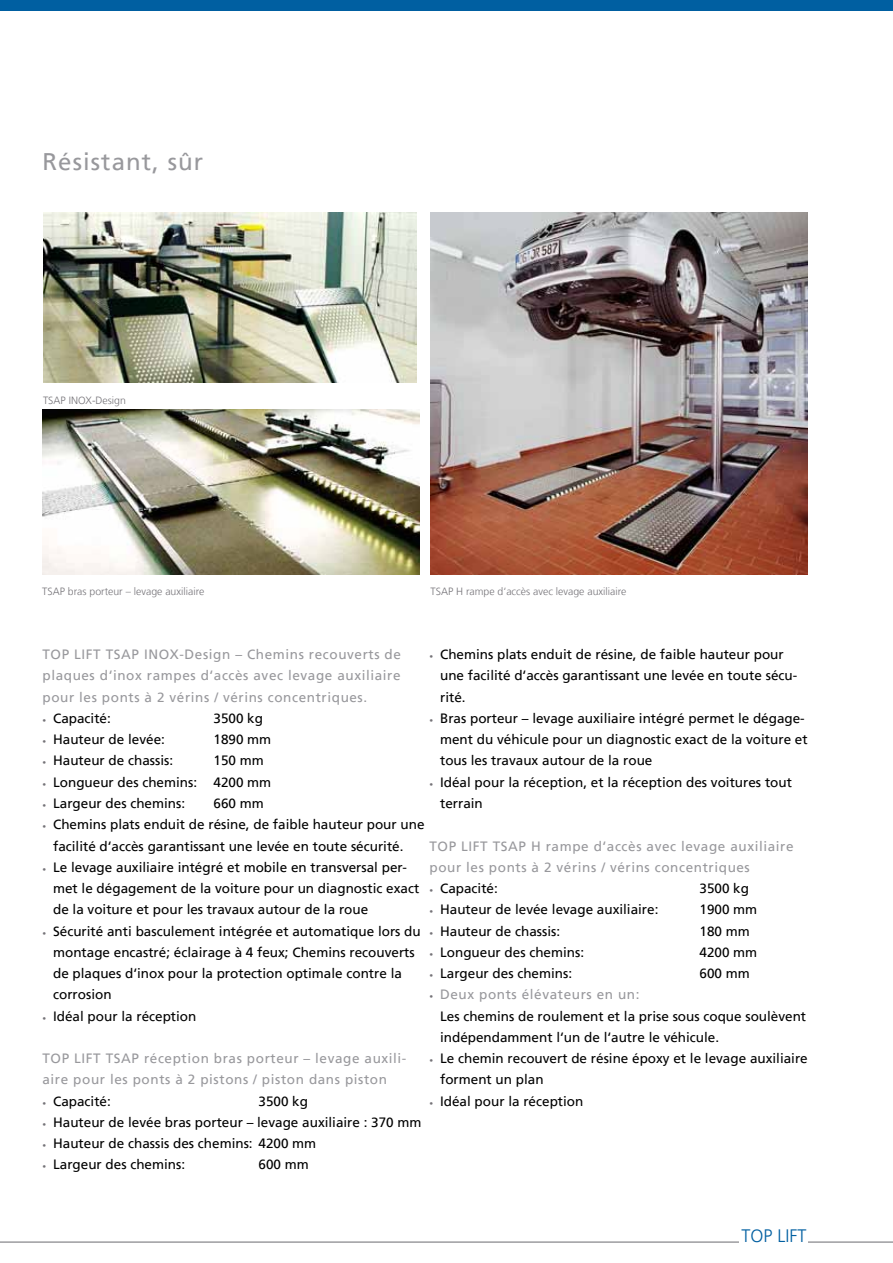
<style>
.page{position:relative;width:893px;height:1263px;background:#fff}
.page>*{position:absolute;margin:0;border:0;box-sizing:border-box;transform-origin:0 0}
.t1{font:24px "Frutiger LT";letter-spacing:.045em;color:#98989c}
.t2{font:300 18px "Frutiger LT";color:#005fa1}
.t3{font:13.5px/21.3px "Frutiger LT";color:#000}
.t4{font:13.5px/21.3px "Frutiger LT";letter-spacing:.045em;color:#98989c}
.t5{font:300 10.5px "Frutiger LT";color:#757378}
.s1{font-size:7.5px;color:#757378}
.s2{color:#98989c}
</style>
<div class="page">
<img style="left:43px;top:213px;width:374px;height:170px">
<img style="left:43px;top:409px;width:377px;height:166px">
<img style="left:431px;top:213px;width:377px;height:361px">
<div style="left:0;top:0;width:893px;height:11px;background:#005fa1"></div>
<hr style="left:0;top:1242px;width:893px;height:1px;background:#9b9b9e">
<div style="left:740px;top:1229px;width:68px;height:14px;background:#fff"></div>
<h1 class="t1" style="left:43px;top:148px;width:162px">Résistant, sûr</h1>
<p class="t5" style="left:43px;top:394px;width:84px">TSAP INOX-Design</p>
<p class="t5" style="left:42px;top:586px;width:164px">TSAP bras porteur – levage auxiliaire</p>
<p class="t5" style="left:431px;top:586px;width:197px">TSAP H rampe d‘accès avec levage auxiliaire</p>
<p class="t3" style="left:440px;top:644px;width:359px;text-indent:-11px"><span class="s1">•</span> Chemins plats enduit de résine, de faible hauteur pour une facilité d‘accès garantissant une levée en toute sécu&shy;rité.</p>
<p class="t3" style="left:440px;top:708px;width:369px;text-indent:-11px"><span class="s1">•</span> Bras porteur – levage auxiliaire intégré permet le dégage&shy;ment du véhicule pour un diagnostic exact de la voiture et tous les travaux autour de la roue</p>
<p class="t3" style="left:440px;top:771px;width:353px;text-indent:-11px"><span class="s1">•</span> Idéal pour la réception, et la réception des voitures tout terrain</p>
<p class="t4" style="left:429px;top:835px;width:366px">TOP LIFT TSAP H rampe d‘accès avec levage auxiliaire pour les ponts à 2 vérins / vérins concentriques</p>
<p class="t3" style="left:429px;top:878px;width:70px"><span class="s1">•</span> Capacité:</p>
<p class="t3" style="left:699px;top:878px;width:51px">3500 kg</p>
<p class="t3" style="left:429px;top:899px;width:230px"><span class="s1">•</span> Hauteur de levée levage auxiliaire:</p>
<p class="t3" style="left:699px;top:899px;width:59px">1900 mm</p>
<p class="t3" style="left:429px;top:920px;width:132px"><span class="s1">•</span> Hauteur de chassis:</p>
<p class="t3" style="left:699px;top:920px;width:52px">180 mm</p>
<p class="t3" style="left:429px;top:941px;width:156px"><span class="s1">•</span> Longueur des chemins:</p>
<p class="t3" style="left:699px;top:941px;width:59px">4200 mm</p>
<p class="t3" style="left:429px;top:963px;width:144px"><span class="s1">•</span> Largeur des chemins:</p>
<p class="t3" style="left:699px;top:963px;width:52px">600 mm</p>
<p class="t3" style="left:440px;top:984px;width:368px;text-indent:-11px"><span class="s1">•</span> <span class="s2">Deux ponts élévateurs en un:<br></span>Les chemins de roulement et la prise sous coque soulèvent indépendamment l‘un de l‘autre le véhicule.</p>
<p class="t3" style="left:440px;top:1048px;width:369px;text-indent:-11px"><span class="s1">•</span> Le chemin recouvert de résine époxy et le levage auxiliaire forment un plan</p>
<p class="t3" style="left:429px;top:1090px;width:155px"><span class="s1">•</span> Idéal pour la réception</p>
<p class="t4" style="left:42px;top:644px;width:360px;text-align:justify">TOP LIFT TSAP INOX-Design – Chemins recouverts de plaques d‘inox rampes d‘accès avec levage auxiliaire pour les ponts à 2 vérins / vérins concentriques.</p>
<p class="t3" style="left:42px;top:708px;width:70px"><span class="s1">•</span> Capacité:</p>
<p class="t3" style="left:213px;top:708px;width:51px">3500 kg</p>
<p class="t3" style="left:42px;top:729px;width:124px"><span class="s1">•</span> Hauteur de levée:</p>
<p class="t3" style="left:213px;top:729px;width:59px">1890 mm</p>
<p class="t3" style="left:42px;top:750px;width:132px"><span class="s1">•</span> Hauteur de chassis:</p>
<p class="t3" style="left:213px;top:750px;width:52px">150 mm</p>
<p class="t3" style="left:42px;top:771px;width:230px"><span class="s1">•</span> Longueur des chemins: 4200 mm</p>
<p class="t3" style="left:42px;top:793px;width:144px"><span class="s1">•</span> Largeur des chemins:</p>
<p class="t3" style="left:213px;top:793px;width:52px">660 mm</p>
<p class="t3" style="left:53px;top:814px;width:373px;text-indent:-11px"><span class="s1">•</span> Chemins plats enduit de résine, de faible hauteur pour une facilité d‘accès garantissant une levée en toute sécurité.</p>
<p class="t3" style="left:53px;top:856px;width:368px;text-indent:-11px"><span class="s1">•</span> Le levage auxiliaire intégré et mobile en transversal per&shy;met le dégagement de la voiture pour un diagnostic exact de la voiture et pour les travaux autour de la roue</p>
<p class="t3" style="left:53px;top:920px;width:369px;text-indent:-11px"><span class="s1">•</span> Sécurité anti basculement intégrée et automatique lors du montage encastré; éclairage à 4 feux; Chemins recouverts de plaques d‘inox pour la protection optimale contre la corrosion</p>
<p class="t3" style="left:42px;top:1005px;width:155px"><span class="s1">•</span> Idéal pour la réception</p>
<p class="t4" style="left:43px;top:1048px;width:365px">TOP LIFT TSAP réception bras porteur – levage auxili&shy;aire pour les ponts à 2 pistons / piston dans piston</p>
<p class="t3" style="left:42px;top:1090px;width:70px"><span class="s1">•</span> Capacité:</p>
<p class="t3" style="left:258px;top:1090px;width:51px">3500 kg</p>
<p class="t3" style="left:42px;top:1111px;width:381px"><span class="s1">•</span> Hauteur de levée bras porteur – levage auxiliaire : 370 mm</p>
<p class="t3" style="left:42px;top:1133px;width:275px"><span class="s1">•</span> Hauteur de chassis des chemins: 4200 mm</p>
<p class="t3" style="left:42px;top:1154px;width:144px"><span class="s1">•</span> Largeur des chemins:</p>
<p class="t3" style="left:259px;top:1154px;width:52px">600 mm</p>
<h2 class="t2" style="left:741px;top:1226px;width:66px">TOP LIFT</h2>
</div>
